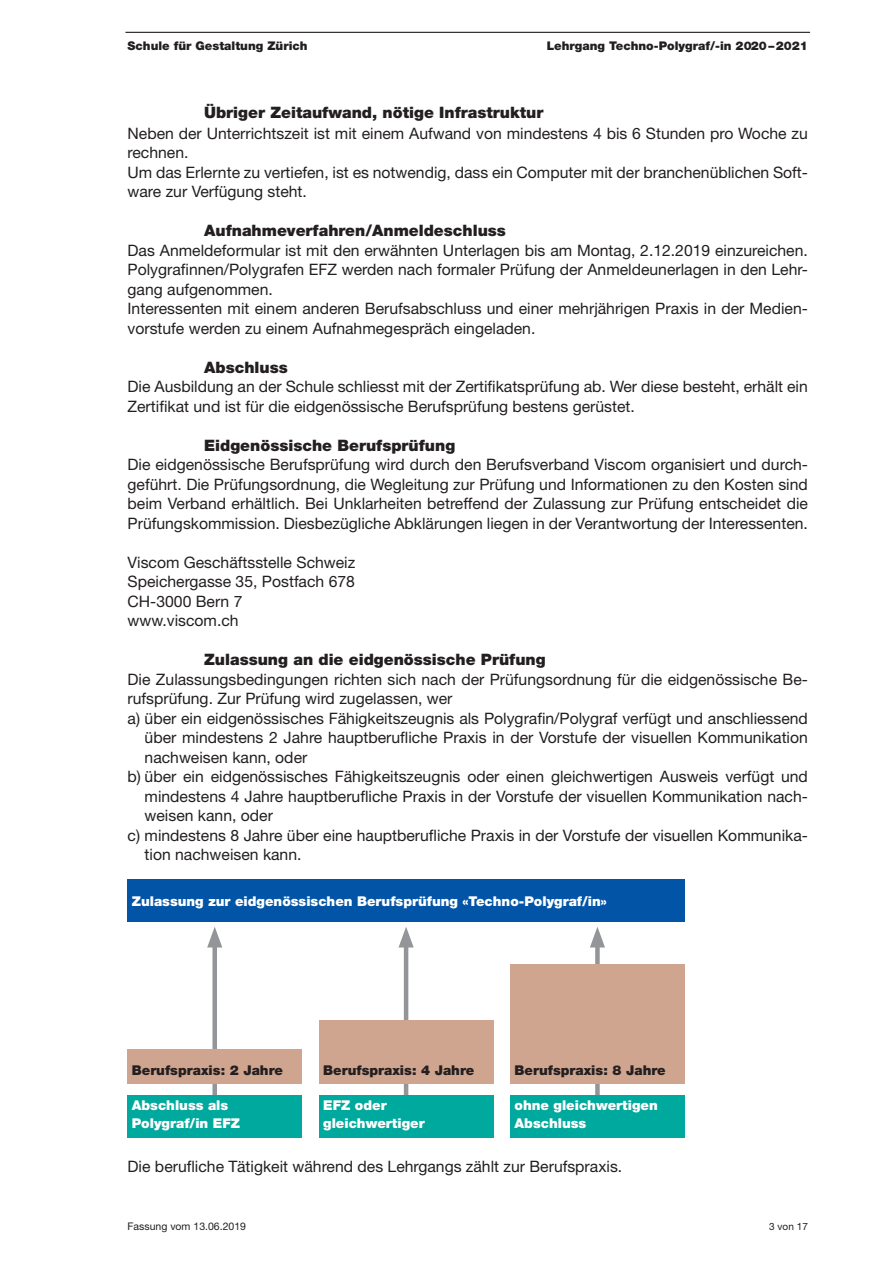
<style>
.page{position:relative;width:893px;height:1263px;background:#fff}
.page>*{position:absolute;margin:0;border:0;box-sizing:border-box;transform-origin:0 0}
.Grundtext{font:15.75px/19.5px "Helvetica Neue LT Std";color:#231f20}
.Grundtext_Aufzählung{font:15.75px/19.5px "Helvetica Neue LT Std";color:#231f20;text-align:justify}
.Titel_10_5_pt{font:900 15.75px "Helvetica Neue LT Std";color:#231f20}
.Aufzählung_w_Daten{font:15.75px "Helvetica Neue LT Std";color:#231f20}
.t1{font:900 13.5px/18px "Helvetica Neue LT Std";color:#fff}
.t2{font:900 13.5px "Helvetica Neue LT Std";color:#231f20}
.t3{font:900 12px "Helvetica Neue LT Std";color:#231f20}
.t4{font:10.5px "Helvetica Neue LT Std";color:#231f20}
.t5{font:10.05px "Helvetica Neue LT Std";color:#231f20}
</style>
<div class="page">
<hr style="left:125px;top:32px;width:685px;height:1px;background:#231f20">
<div style="left:128px;top:880px;width:557px;height:42px;background:#0154a6"></div>
<div style="left:212px;top:939px;width:5px;height:166px;background:#939598"></div>
<svg style="left:207px;top:927px;width:15px;height:20px"></svg>
<hr style="left:404px;top:939px;width:4px;height:166px;background:#939598">
<svg style="left:398px;top:927px;width:16px;height:20px"></svg>
<div style="left:595px;top:939px;width:5px;height:166px;background:#939598"></div>
<svg style="left:590px;top:927px;width:15px;height:20px"></svg>
<div style="left:128px;top:1096px;width:174px;height:42px;background:#00a99d"></div>
<div style="left:319px;top:1096px;width:174px;height:42px;background:#00a99d"></div>
<div style="left:510px;top:1096px;width:175px;height:42px;background:#00a99d"></div>
<div style="left:319px;top:1020px;width:174px;height:64px;background:#d0a58f"></div>
<div style="left:128px;top:1050px;width:174px;height:34px;background:#d0a58f"></div>
<div style="left:510px;top:965px;width:175px;height:119px;background:#d0a58f"></div>
<p class="t3" style="left:128px;top:38px;width:182px">Schule für Gestaltung Zürich</p>
<p class="t3" style="left:547px;top:38px;width:263px">Lehrgang Techno-Polygraf/-in 2020–2021</p>
<p class="Titel_10_5_pt" style="left:204px;top:103px;width:341px">Übriger Zeitaufwand, nötige Infrastruktur</p>
<p class="Grundtext" style="left:128px;top:123px;width:682px">Neben der Unterrichtszeit ist mit einem Aufwand von mindestens 4 bis 6 Stunden pro Woche zu rechnen.</p>
<p class="Grundtext" style="left:128px;top:162px;width:682px">Um das Erlernte zu vertiefen, ist es notwendig, dass ein Computer mit der branchenüblichen Soft&shy;ware zur Verfügung steht.</p>
<p class="Titel_10_5_pt" style="left:204px;top:221px;width:303px">Aufnahmeverfahren/Anmeldeschluss</p>
<p class="Grundtext" style="left:128px;top:240px;width:682px;text-align:justify">Das Anmeldeformular ist mit den erwähnten Unterlagen bis am Montag, 2.12.2019 einzureichen.<br>Polygrafinnen/Polygrafen EFZ werden nach formaler Prüfung der Anmeldeunerlagen in den Lehr&shy;gang aufgenommen.</p>
<p class="Grundtext" style="left:128px;top:298px;width:682px">Interessenten mit einem anderen Berufsabschluss und einer mehrjährigen Praxis in der Medien&shy;vorstufe werden zu einem Aufnahmegespräch eingeladen.</p>
<p class="Titel_10_5_pt" style="left:204px;top:358px;width:85px">Abschluss</p>
<p class="Grundtext" style="left:128px;top:376px;width:682px">Die Ausbildung an der Schule schliesst mit der Zertifikatsprüfung ab. Wer diese besteht, erhält ein<br>Zertifikat und ist für die eidgenössische Berufsprüfung bestens gerüstet.</p>
<p class="Titel_10_5_pt" style="left:204px;top:436px;width:253px">Eidgenössische Berufsprüfung</p>
<p class="Grundtext" style="left:128px;top:454px;width:682px;text-align:justify">Die eidgenössische Berufsprüfung wird durch den Berufsverband Viscom organisiert und durch&shy;geführt. Die Prüfungsordnung, die Wegleitung zur Prüfung und Informationen zu den Kosten sind beim Verband erhältlich. Bei Unklarheiten betreffend der Zulassung zur Prüfung entscheidet die Prüfungskommission. Diesbezügliche Abklärungen liegen in der Verantwortung der Interessenten.</p>
<p class="Aufzählung_w_Daten" style="left:128px;top:553px;width:229px">Viscom Geschäftsstelle Schweiz</p>
<p class="Aufzählung_w_Daten" style="left:128px;top:572px;width:229px">Speichergasse 35, Postfach 678</p>
<p class="Aufzählung_w_Daten" style="left:128px;top:592px;width:116px">CH-3000 Bern 7</p>
<p class="Aufzählung_w_Daten" style="left:128px;top:611px;width:113px">www.viscom.ch</p>
<p class="Titel_10_5_pt" style="left:204px;top:650px;width:343px">Zulassung an die eidgenössische Prüfung</p>
<p class="Grundtext" style="left:128px;top:669px;width:682px">Die Zulassungsbedingungen richten sich nach der Prüfungsordnung für die eidgenössische Be&shy;rufsprüfung. Zur Prüfung wird zugelassen, wer</p>
<p class="Grundtext_Aufzählung" style="left:145px;top:708px;width:665px;text-indent:-17px">a) über ein eidgenössisches Fähigkeitszeugnis als Polygrafin/Polygraf verfügt und anschliessend über mindestens 2 Jahre hauptberufliche Praxis in der Vorstufe der visuellen Kommunikation nachweisen kann, oder</p>
<p class="Grundtext_Aufzählung" style="left:145px;top:766px;width:665px;text-indent:-17px">b) über ein eidgenössisches Fähigkeitszeugnis oder einen gleichwertigen Ausweis verfügt und mindestens 4 Jahre hauptberufliche Praxis in der Vorstufe der visuellen Kommunikation nach&shy;weisen kann, oder</p>
<p class="Grundtext_Aufzählung" style="left:145px;top:825px;width:665px;text-indent:-17px">c) mindestens 8 Jahre über eine hauptberufliche Praxis in der Vorstufe der visuellen Kommunika&shy;tion nachweisen kann.</p>
<p class="t1" style="left:132px;top:892px;width:477px">Zulassung zur eidgenössischen Berufsprüfung «Techno-Polygraf/in»</p>
<p class="t2" style="left:132px;top:1062px;width:153px">Berufspraxis: 2 Jahre</p>
<p class="t2" style="left:323px;top:1062px;width:153px">Berufspraxis: 4 Jahre</p>
<p class="t2" style="left:514px;top:1062px;width:153px">Berufspraxis: 8 Jahre</p>
<p class="t1" style="left:132px;top:1096px;width:98px">Abschluss als</p>
<p class="t1" style="left:132px;top:1114px;width:110px">Polygraf/in EFZ</p>
<p class="t1" style="left:323px;top:1096px;width:103px">EFZ oder gleichwertiger</p>
<p class="t1" style="left:514px;top:1096px;width:145px">ohne gleichwertigen<br>Abschluss</p>
<p class="Grundtext" style="left:128px;top:1156px;width:496px">Die berufliche Tätigkeit während des Lehrgangs zählt zur Berufspraxis.</p>
<p class="t4" style="left:128px;top:1220px;width:120px">Fassung vom 13.06.2019</p>
<p class="t5" style="left:769px;top:1220px;width:40px">3 von 17</p>
</div>
